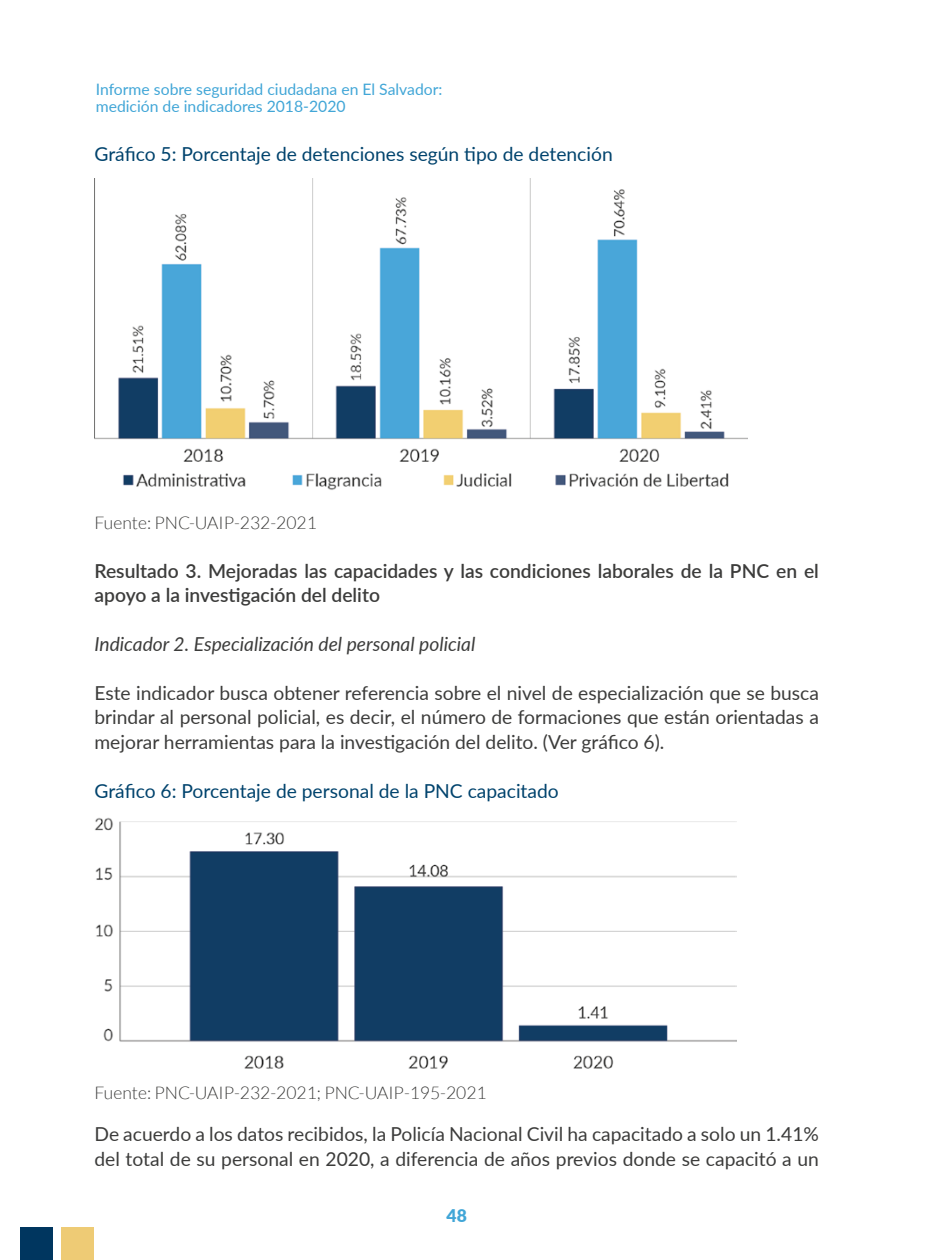
<style>
.page{position:relative;width:945px;height:1260px;background:#fff}
.page>*{position:absolute;margin:0;border:0;box-sizing:border-box;transform-origin:0 0}
.t1{font:19.25px/24.5px "Lato";color:#3c3c3b;text-align:justify}
.t2{font:600 19.25px/24.5px "Lato";color:#3c3c3b}
.t3{font:19.25px "Lato";color:#00436d}
.t4{font:italic 19.25px "Lato";color:#3c3c3b}
.t5{font:300 17.5px "Lato";color:#3c3c3b}
.t6{font:900 17.5px "Lato";color:#41a6d7}
.t7{font:15.75px/17.5px "Lato";color:#41a6d7}
</style>
<div class="page">
<div style="left:20px;top:1228px;width:32px;height:32px;background:#00365f"></div>
<div style="left:62px;top:1228px;width:32px;height:32px;background:#eecb75"></div>
<img style="left:94px;top:179px;width:653px;height:311px">
<img style="left:95px;top:817px;width:642px;height:252px">
<p class="t7" style="left:96px;top:80px;width:348px">Informe sobre seguridad ciudadana en El Salvador: medición de indicadores 2018-2020</p>
<p class="t3" style="left:94px;top:140px;width:520px">Gráfico 5: Porcentaje de detenciones según tipo de detención</p>
<p class="t5" style="left:94px;top:513px;width:224px">Fuente: PNC-UAIP-232-2021</p>
<p class="t2" style="left:94px;top:557px;width:726px">Resultado 3. Mejoradas las capacidades y las condiciones laborales de la PNC en el apoyo a la investigación del delito</p>
<p class="t4" style="left:94px;top:630px;width:382px">Indicador 2. Especialización del personal policial</p>
<p class="t1" style="left:94px;top:680px;width:726px">Este indicador busca obtener referencia sobre el nivel de especialización que se busca brindar al personal policial, es decir, el número de formaciones que están orientadas a mejorar herramientas para la investigación del delito. (Ver gráfico 6).</p>
<p class="t3" style="left:94px;top:777px;width:466px">Gráfico 6: Porcentaje de personal de la PNC capacitado</p>
<p class="t5" style="left:94px;top:1083px;width:394px">Fuente: PNC-UAIP-232-2021; PNC-UAIP-195-2021</p>
<p class="t1" style="left:94px;top:1121px;width:726px">De acuerdo a los datos recibidos, la Policía Nacional Civil ha capacitado a solo un 1.41% del total de su personal en 2020, a diferencia de años previos donde se capacitó a un</p>
<p class="t6" style="left:447px;top:1203px;width:22px">48</p>
</div>
